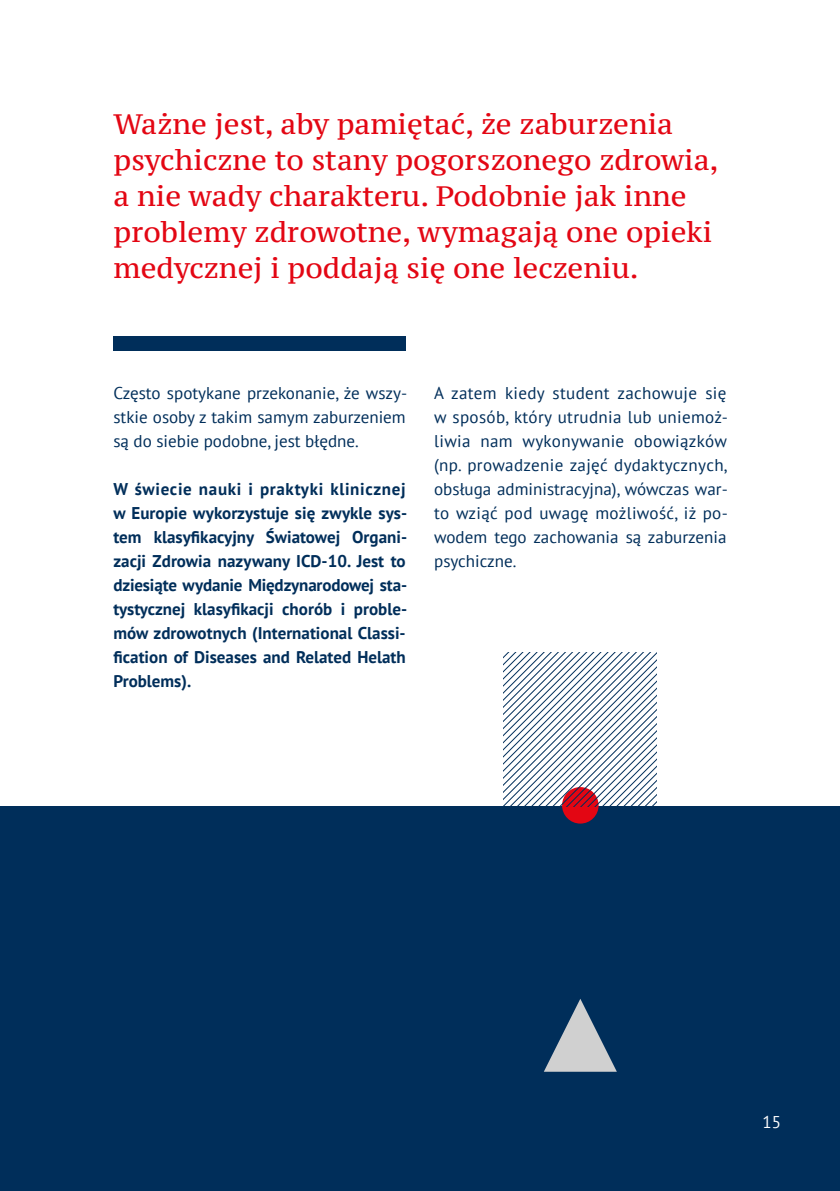
<style>
.page{position:relative;width:840px;height:1191px;background:#fff}
.page>*{position:absolute;margin:0;border:0;box-sizing:border-box;transform-origin:0 0}
.t1{font:28px/36px "PT Serif Caption";color:#e30613}
.t2{font:17px/24px "PT Sans";color:#002e5a;text-align:justify}
.t3{font:700 17px/24px "PT Sans";color:#002e5a;text-align:justify}
.t4{font:17px "PT Sans";color:#fff}
</style>
<div class="page">
<div style="left:0;top:806px;width:839px;height:385px;background:#002e5a"></div>
<div style="left:113px;top:336px;width:292px;height:14px;background:#002e5a"></div>
<svg style="left:544px;top:999px;width:72px;height:72px"></svg>
<div style="left:561px;top:787px;width:37px;height:36px;background:#e30613;border-radius:50%"></div>
<svg style="left:503px;top:652px;width:153px;height:154px"></svg>
<h1 class="t1" style="left:113px;top:106px;width:606px">Ważne jest, aby pamiętać, że zaburzenia psychiczne to stany pogorszonego zdrowia, a nie wady charakteru. Podobnie jak inne problemy zdrowotne, wymagają one opieki medycznej i poddają się one leczeniu.</h1>
<p class="t2" style="left:113px;top:380px;width:295px">Często spotykane przekonanie, że wszy&shy;stkie osoby z takim samym zaburzeniem są do siebie podobne, jest błędne.</p>
<p class="t3" style="left:113px;top:476px;width:295px">W świecie nauki i praktyki klinicznej w Europie wykorzystuje się zwykle sys&shy;tem klasyfikacyjny Światowej Organi&shy;zacji Zdrowia nazywany ICD-10. Jest to dziesiąte wydanie Międzynarodowej sta&shy;tystycznej klasyfikacji chorób i proble&shy;mów zdrowotnych (International Classi&shy;fication of Diseases and Related Helath Problems).</p>
<p class="t2" style="left:434px;top:380px;width:295px">A zatem kiedy student zachowuje się w sposób, który utrudnia lub uniemoż&shy;liwia nam wykonywanie obowiązków (np. prowadzenie zajęć dydaktycznych, obsługa administracyjna), wówczas war&shy;to wziąć pod uwagę możliwość, iż po&shy;wodem tego zachowania są zaburzenia psychiczne.</p>
<p class="t4" style="left:762px;top:1111px;width:20px">15</p>
</div>
